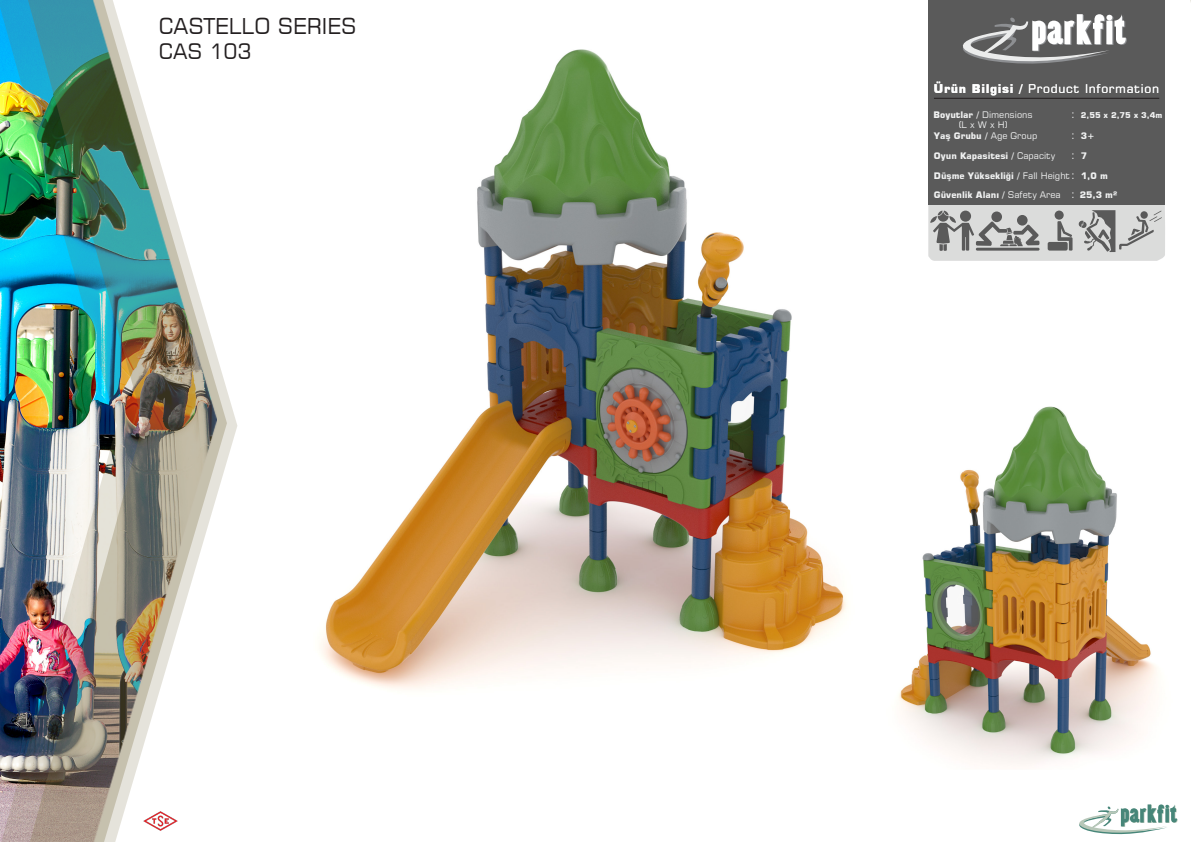
<style>
.page{position:relative;width:1191px;height:842px;background:#fff}
.page>*{position:absolute;margin:0;border:0;box-sizing:border-box;transform-origin:0 0}
.t1{font:21.7px "Square 721 BT";color:#231f20}
.t2{font:21px "Square 721 BT";color:#231f20}
.t3{font:12px "Square 721 BT";letter-spacing:.055em;color:#fff}
.t4{font:11px/21.3px "Square 721 BT";color:#f1f2f2}
.t5{font:700 9px/19.7px "Square 721 BT";color:#f1f2f2}
.t6{font:9px/10.8px "Square 721 BT";color:#f1f2f2;text-align:center}
.t7{font:700 8px "Square 721 BT";color:#f1f2f2}
.s1{font-weight:700}
.s2{font-weight:400}
</style>
<div class="page">
<img style="left:320px;top:49px;width:527px;height:640px">
<img style="left:0;top:0;width:237px;height:842px">
<img style="left:28px;top:0;width:199px;height:842px">
<img style="left:140px;top:801px;width:40px;height:40px">
<div style="left:928px;top:0;width:236px;height:204px;background:#5a5a5a"></div>
<hr style="left:934px;top:98px;width:225px;height:1px;background:#231f20">
<svg style="left:928px;top:204px;width:237px;height:57px;background:#babbba"></svg>
<svg style="left:963px;top:14px;width:163px;height:50px"></svg>
<svg style="left:1079px;top:804px;width:98px;height:31px"></svg>
<img style="left:899px;top:406px;width:258px;height:359px">
<h1 class="t1" style="left:159px;top:12px;width:199px">CASTELLO SERIES</h1>
<h2 class="t2" style="left:159px;top:38px;width:94px">CAS 103</h2>
<h3 class="t3" style="left:934px;top:81px;width:227px"><span class="s1">Ürün Bilgisi /</span> Product Information</h3>
<p class="t6" style="left:933px;top:109px;width:101px"><span class="s1">Boyutlar /</span> Dimensions (L x W x H)</p>
<p class="t4" style="left:1071px;top:103px;width:5px">: :</p>
<p class="t4" style="left:1071px;top:144px;width:5px;line-height:20.6px">: :</p>
<p class="t4" style="left:1071px;top:183px;width:5px">:</p>
<p class="t7" style="left:1081px;top:110px;width:83px">2,55 x 2,75 x 3,4m</p>
<p class="t5" style="left:1081px;top:126px;width:15px">3+<br>7</p>
<p class="t5" style="left:1081px;top:166px;width:28px">1,0 m</p>
<p class="t5" style="left:934px;top:126px;width:123px">Yaş Grubu / <span class="s2">Age Group<br></span>Oyun Kapasitesi / <span class="s2">Capacity</span></p>
<p class="t5" style="left:934px;top:167px;width:138px;line-height:18.4px">Düşme Yüksekliği / <span class="s2">Fall Height<br></span>Güvenlik Alanı / <span class="s2">Safety Area</span></p>
<p class="t5" style="left:1079px;top:185px;width:39px">25,3 m²</p>
</div>
